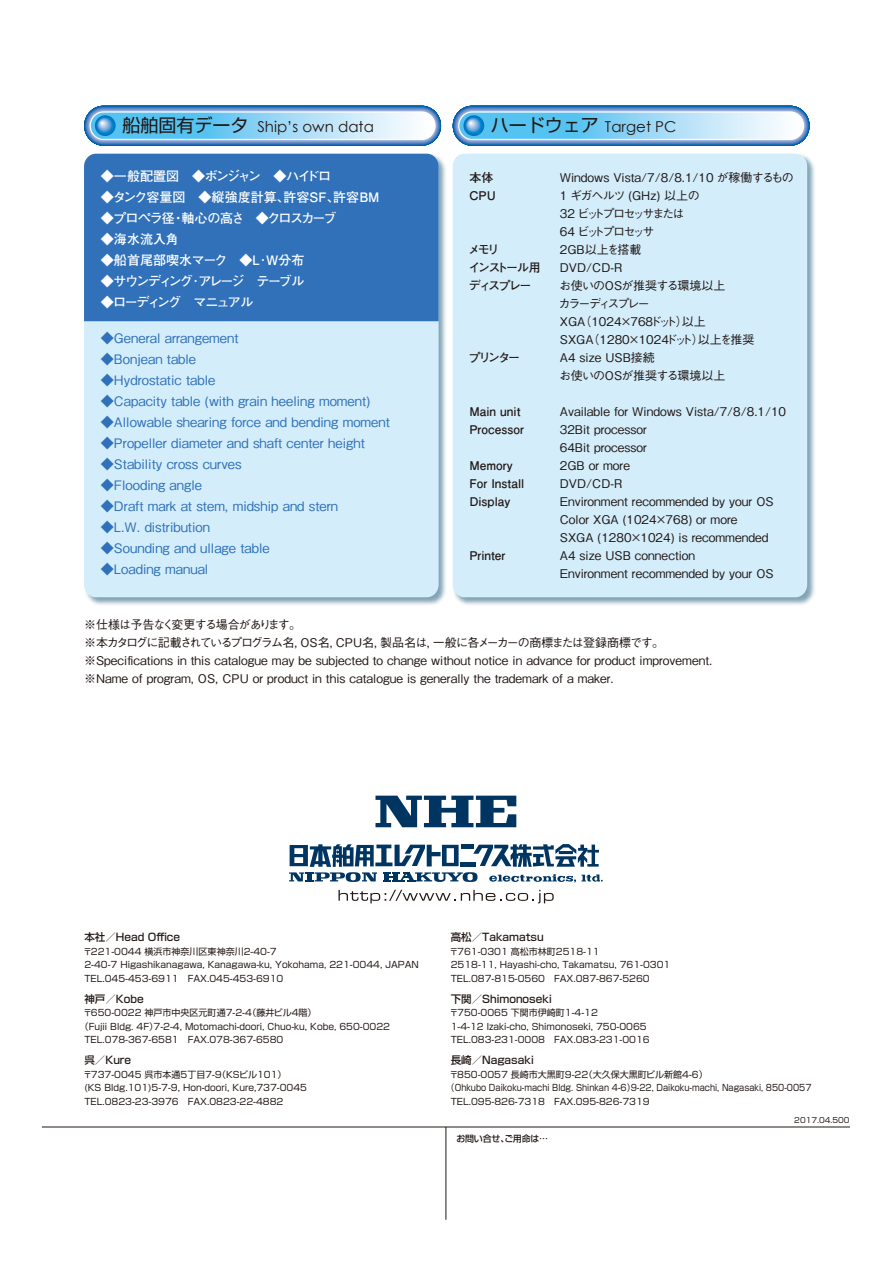
<style>
.page{position:relative;width:890px;height:1264px;background:#fff}
.page>*{position:absolute;margin:0;border:0;box-sizing:border-box;transform-origin:0 0}
.t1{font:15px "Century Gothic";color:#221815}
.t2{font:500 13.05px "Gothic BBB Pro";color:#3071b9}
.t3{font:700 13.05px "Futo Go B101 Pro";color:#fff}
.t4{font:700 13.05px "Futo Go B101 Pro";letter-spacing:-.075em;color:#fff}
.t5{font:700 13.05px "Futo Go B101 Pro";letter-spacing:-.115em;color:#fff}
.t6{font:700 13.05px "Futo Go B101 Pro";letter-spacing:-.15em;color:#fff}
.t7{font:700 13.05px "Futo Go B101 Pro";letter-spacing:-.135em;color:#fff}
.t8{font:500 12px/18px "Gothic BBB Pro";color:#221815}
.t9{font:700 12px/18px "Futo Go B101 Pro";color:#221815}
.t10{font:700 12px/18px "Futo Go B101 Pro";letter-spacing:-.18em;color:#221815}
.t11{font:500 10.5px "Shin Go Pro";color:#221815}
.t12{font:9px/13.5px "Shin Go Pro";color:#221815}
.t13{font:9px "Shin Go Pro";color:#221815;scale:.9 1}
.t14{font:500 9px "Shin Go Pro";letter-spacing:-.02em;color:#221815}
.t15{font:7.5px "Shin Go Pro";color:#221815}
.s1{font-family:"Shin Go Pro";font-size:18px}
</style>
<div class="page">
<img style="left:84px;top:153px;width:731px;height:452px">
<div style="left:84px;top:154px;width:354px;height:443px;background:#d3edfb;border-radius:12px"></div>
<div style="left:453px;top:154px;width:354px;height:443px;background:#d3edfb;border-radius:12px"></div>
<div style="left:84px;top:154px;width:354px;height:167px;background:#3071b9"></div>
<svg style="left:375px;top:796px;width:141px;height:31px"></svg>
<svg style="left:289px;top:844px;width:314px;height:38px"></svg>
<svg style="left:338px;top:890px;width:215px;height:13px"></svg>
<hr style="left:445px;top:1127px;width:1px;height:93px;background:#221815">
<div style="left:84px;top:106px;width:357px;height:40px;background:#005fae;border-radius:19px"></div>
<div style="left:85px;top:106px;width:355px;height:39px;background:#0066b3;border-radius:19px"></div>
<svg style="left:85px;top:107px;width:355px;height:38px"></svg>
<svg style="left:86px;top:107px;width:353px;height:37px"></svg>
<svg style="left:86px;top:108px;width:353px;height:36px"></svg>
<div style="left:87px;top:108px;width:351px;height:35px;background:#5684c4;border-radius:17px"></div>
<svg style="left:87px;top:109px;width:351px;height:34px"></svg>
<div style="left:88px;top:109px;width:349px;height:33px;background:#7c99ce;border-radius:16px"></div>
<div style="left:89px;top:110px;width:347px;height:31px;background:#90a8d7;border-radius:15px"></div>
<svg style="left:89px;top:111px;width:347px;height:30px"></svg>
<svg style="left:90px;top:112px;width:345px;height:27px;background:#96d8f6"></svg>
<div style="left:90px;top:111px;width:345px;height:29px;border:1px solid #fff;border-radius:13px"></div>
<svg style="left:95px;top:115px;width:21px;height:21px"></svg>
<div style="left:453px;top:106px;width:356px;height:40px;background:#005fae;border-radius:19px"></div>
<svg style="left:454px;top:107px;width:354px;height:38px"></svg>
<svg style="left:454px;top:107px;width:354px;height:37px"></svg>
<svg style="left:455px;top:108px;width:352px;height:36px"></svg>
<svg style="left:455px;top:108px;width:352px;height:35px"></svg>
<div style="left:456px;top:109px;width:350px;height:34px;background:#6a8ec8;border-radius:17px"></div>
<svg style="left:456px;top:109px;width:350px;height:33px"></svg>
<div style="left:457px;top:110px;width:348px;height:32px;background:#88a1d2;border-radius:16px"></div>
<svg style="left:457px;top:110px;width:348px;height:31px"></svg>
<svg style="left:458px;top:111px;width:346px;height:30px"></svg>
<svg style="left:459px;top:112px;width:344px;height:27px;background:#96d8f6"></svg>
<div style="left:458px;top:111px;width:346px;height:29px;border:1px solid #fff;border-radius:13px"></div>
<svg style="left:463px;top:115px;width:21px;height:21px"></svg>
<hr style="left:42px;top:1126px;width:808px;height:1px;background:#221815">
<p class="t1" style="left:122px;top:118px;width:253px"><span class="s1">船舶固有データ</span> Ship’s own data</p>
<p class="t5" style="left:101px;top:165px;width:232px">◆一般配置図　◆ボンジャン　◆ハイドロ</p>
<p class="t3" style="left:101px;top:186px;width:280px">◆タンク容量図　◆縦強度計算、許容SF、許容BM</p>
<p class="t4" style="left:101px;top:207px;width:237px">◆プロペラ径・軸心の高さ　◆クロスカーブ</p>
<p class="t4" style="left:101px;top:228px;width:79px">◆海水流入角</p>
<p class="t3" style="left:101px;top:249px;width:205px">◆船首尾部喫水マーク　◆L･W分布</p>
<p class="t6" style="left:101px;top:270px;width:205px">◆サウンディング･アレージ　テーブル</p>
<p class="t7" style="left:101px;top:291px;width:154px">◆ローディング　マニュアル</p>
<p class="t2" style="left:101px;top:328px;width:139px">◆General arrangement</p>
<p class="t2" style="left:101px;top:349px;width:97px">◆Bonjean table</p>
<p class="t2" style="left:101px;top:370px;width:116px">◆Hydrostatic table</p>
<p class="t2" style="left:101px;top:391px;width:271px">◆Capacity table (with grain heeling moment)</p>
<p class="t2" style="left:101px;top:412px;width:290px">◆Allowable shearing force and bending moment</p>
<p class="t2" style="left:101px;top:433px;width:265px">◆Propeller diameter and shaft center height</p>
<p class="t2" style="left:101px;top:454px;width:142px">◆Stability cross curves</p>
<p class="t2" style="left:101px;top:475px;width:103px">◆Flooding angle</p>
<p class="t2" style="left:101px;top:496px;width:239px">◆Draft mark at stem, midship and stern</p>
<p class="t2" style="left:101px;top:517px;width:111px">◆L.W. distribution</p>
<p class="t2" style="left:101px;top:538px;width:170px">◆Sounding and ullage table</p>
<p class="t2" style="left:101px;top:559px;width:109px">◆Loading manual</p>
<p class="t1" style="left:491px;top:118px;width:187px"><span class="s1">ハードウェア</span> Target PC</p>
<p class="t8" style="left:558px;top:167px;width:237px">Windows Vista/7/8/8.1/10 が稼働するもの<br>1 ギガヘルツ (GHz) 以上の<br>32 ビットプロセッサまたは<br>64 ビットプロセッサ<br>2GB以上を搭載<br>DVD/CD-R<br>お使いのOSが推奨する環境以上<br>カラーディスプレー<br>XGA（1024×768ドット）以上<br>SXGA（1280×1024ドット）以上を推奨<br>A4 size USB接続<br>お使いのOSが推奨する環境以上</p>
<p class="t8" style="left:560px;top:401px;width:228px">Available for Windows Vista/7/8/8.1/10<br>32Bit processor<br>64Bit processor<br>2GB or more<br>DVD/CD-R<br>Environment recommended by your OS<br>Color XGA (1024×768) or more<br>SXGA (1280×1024) is recommended<br>A4 size USB connection<br>Environment recommended by your OS</p>
<p class="t9" style="left:469px;top:167px;width:28px">本体<br>CPU</p>
<p class="t10" style="left:468px;top:239px;width:74px">メモリ<br>インストール用ディスプレー</p>
<p class="t9" style="left:469px;top:347px;width:53px">プリンター</p>
<p class="t9" style="left:469px;top:401px;width:56px">Main unit<br>Processor</p>
<p class="t9" style="left:469px;top:455px;width:56px">Memory<br>For Install<br>Display</p>
<p class="t9" style="left:469px;top:545px;width:38px">Printer</p>
<p class="t8" style="left:84px;top:614px;width:630px">※仕様は予告なく変更する場合があります。<br>※本カタログに記載されているプログラム名，OS名，CPU名，製品名は，一般に各メーカーの商標または登録商標です。※Specifications in this catalogue may be subjected to change without notice in advance for product improvement. ※Name of program, OS, CPU or product in this catalogue is generally the trademark of a maker.</p>
<p class="t11" style="left:84px;top:929px;width:97px">本社／Head Office</p>
<p class="t12" style="left:83px;top:943px;width:337px">〒221-0044 横浜市神奈川区東神奈川2-40-7<br>2-40-7 Higashikanagawa, Kanagawa-ku, Yokohama, 221-0044, JAPAN<br>TEL.045-453-6911　FAX.045-453-6910</p>
<p class="t11" style="left:84px;top:990px;width:61px">神戸／Kobe</p>
<p class="t12" style="left:83px;top:1005px;width:235px">〒650-0022 神戸市中央区元町通7-2-4（藤井ビル4階）</p>
<p class="t12" style="left:80px;top:1018px;width:312px">（Fujii Bldg. 4F）7-2-4, Motomachi-doori, Chuo-ku, Kobe, 650-0022</p>
<p class="t12" style="left:84px;top:1032px;width:200px">TEL.078-367-6581　FAX.078-367-6580</p>
<p class="t11" style="left:84px;top:1052px;width:48px">呉／Kure</p>
<p class="t12" style="left:83px;top:1066px;width:225px">〒737-0045 呉市本通5丁目７-９（KSビル101）<br>(KS Bldg.101)5-7-9, Hon-doori, Kure,737-0045<br>TEL.0823-23-3976　FAX.0823-22-4882</p>
<p class="t11" style="left:451px;top:929px;width:94px">高松／Takamatsu</p>
<p class="t12" style="left:449px;top:943px;width:222px">〒761-0301 高松市林町2518-11<br>2518-11, Hayashi-cho, Takamatsu, 761-0301<br>TEL.087-815-0560　FAX.087-867-5260</p>
<p class="t11" style="left:451px;top:990px;width:103px">下関／Shimonoseki</p>
<p class="t12" style="left:449px;top:1005px;width:202px">〒750-0065 下関市伊崎町1-4-12<br>1-4-12 Izaki-cho, Shimonoseki, 750-0065<br>TEL.083-231-0008　FAX.083-231-0016</p>
<p class="t11" style="left:451px;top:1052px;width:85px">長崎／Nagasaki</p>
<p class="t12" style="left:449px;top:1066px;width:260px">〒850-0057 長崎市大黒町9-22（大久保大黒町ビル新館4-6）</p>
<p class="t13" style="left:446px;top:1080px;width:407px">（Ohkubo Daikoku-machi Bldg. Shinkan 4-6）9-22, Daikoku-machi, Nagasaki, 850-0057</p>
<p class="t12" style="left:451px;top:1093px;width:200px">TEL.095-826-7318　FAX.095-826-7319</p>
<p class="t14" style="left:456px;top:1131px;width:93px">お問い合せ、ご用命は…</p>
<p class="t15" style="left:794px;top:1114px;width:57px">2017.04.500</p>
</div>
